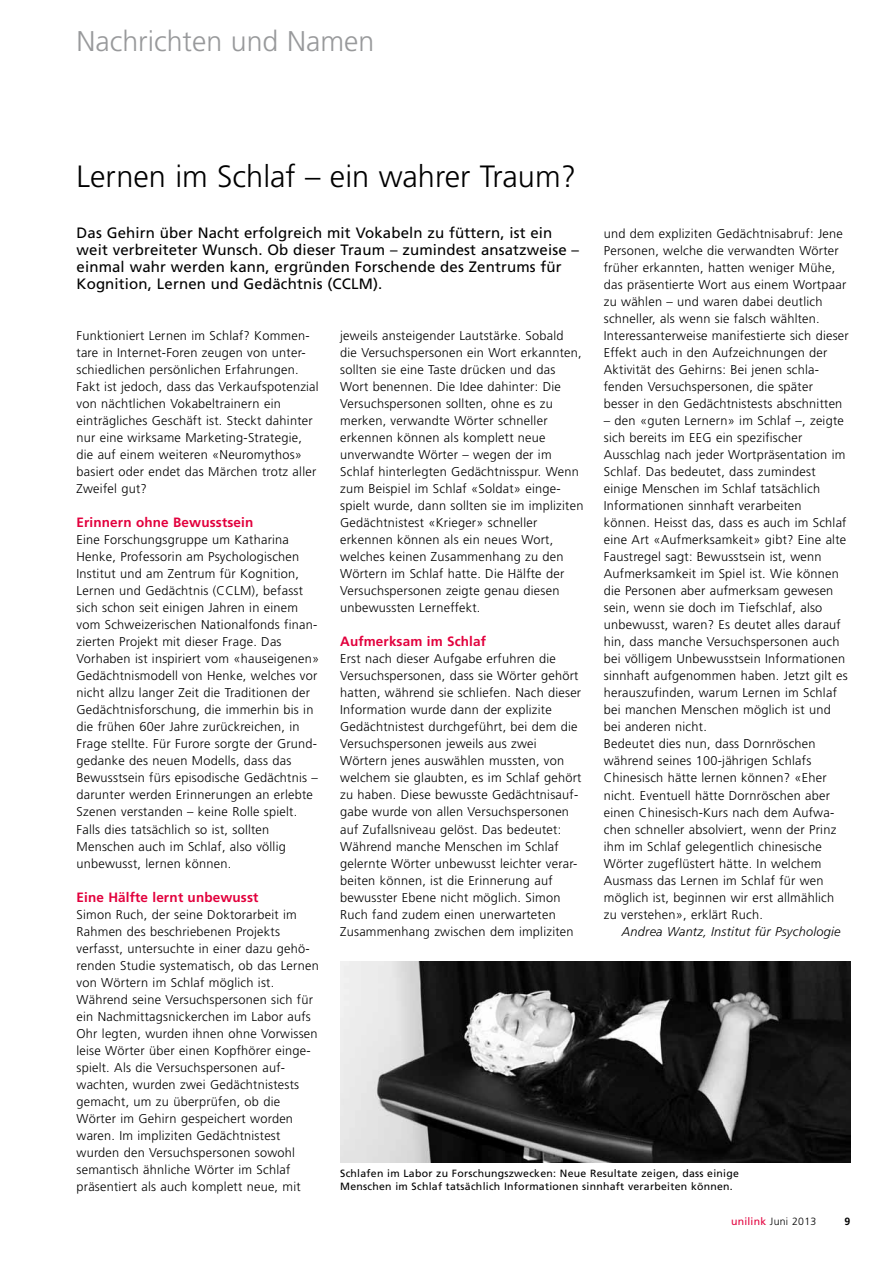
<style>
.page{position:relative;width:893px;height:1263px;background:#fff}
.page>*{position:absolute;margin:0;border:0;box-sizing:border-box;transform-origin:0 0}
.t1{font:300 30.75px "Frutiger";color:#000}
.t2{font:300 28.5px "Frutiger";color:#98999b}
.t3{font:15px/17px "Frutiger";letter-spacing:.01em;color:#000}
.t4{font:700 13.5px "Frutiger";letter-spacing:.01em;color:#e2003d}
.t5{font:300 12.75px/17px "Frutiger";letter-spacing:.02em;color:#000}
.t6{font:italic 300 12.75px "Frutiger";letter-spacing:.02em;color:#000}
.t7{font:10.5px/12.8px "Frutiger";letter-spacing:.025em;color:#000}
.t8{font:300 10.5px "Frutiger";letter-spacing:.03em;color:#000}
.t9{font:700 10.5px "Frutiger";color:#000}
.s1{font-weight:400;color:#e2003d}
</style>
<div class="page">
<img style="left:340px;top:962px;width:510px;height:200px">
<h2 class="t2" style="left:77px;top:25px;width:299px">Nachrichten und Namen</h2>
<h1 class="t1" style="left:77px;top:159px;width:501px">Lernen im Schlaf – ein wahrer Traum?</h1>
<p class="t3" style="left:77px;top:224px;width:504px">Das Gehirn über Nacht erfolgreich mit Vokabeln zu füttern, ist ein weit verbreiteter Wunsch. Ob dieser Traum – zumindest ansatzweise – einmal wahr werden kann, ergründen Forschende des Zentrums für Kognition, Lernen und Gedächtnis (CCLM).</p>
<p class="t5" style="left:604px;top:225px;width:246px">und dem expliziten Gedächtnisabruf: Jene Personen, welche die verwandten Wörter früher erkannten, hatten weniger Mühe, das präsentierte Wort aus einem Wortpaar zu wählen – und waren dabei deutlich schneller, als wenn sie falsch wählten.<br>Interessanterweise manifestierte sich dieser Effekt auch in den Aufzeichnungen der Aktivität des Gehirns: Bei jenen schla&shy;fenden Versuchspersonen, die später besser in den Gedächtnistests abschnitten</p>
<p class="t5" style="left:604px;top:413px;width:245px">– den «guten Lernern» im Schlaf –, zeigte sich bereits im EEG ein spezifischer Ausschlag nach jeder Wortpräsentation im Schlaf. Das bedeutet, dass zumindest einige Menschen im Schlaf tatsächlich Informationen sinnhaft verarbeiten können. Heisst das, dass es auch im Schlaf eine Art «Aufmerksamkeit» gibt? Eine alte Faustregel sagt: Bewusstsein ist, wenn Aufmerksamkeit im Spiel ist. Wie können die Personen aber aufmerksam gewesen sein, wenn sie doch im Tiefschlaf, also unbewusst, waren? Es deutet alles darauf hin, dass manche Versuchspersonen auch bei völligem Unbewusstsein Informationen sinnhaft aufgenommen haben. Jetzt gilt es herauszufinden, warum Lernen im Schlaf bei manchen Menschen möglich ist und bei anderen nicht.<br>Bedeutet dies nun, dass Dornröschen während seines 100-jährigen Schlafs Chinesisch hätte lernen können? «Eher nicht. Eventuell hätte Dornröschen aber einen Chinesisch-Kurs nach dem Aufwa&shy;chen schneller absolviert, wenn der Prinz ihm im Schlaf gelegentlich chinesische Wörter zugeflüstert hätte. In welchem Ausmass das Lernen im Schlaf für wen möglich ist, beginnen wir erst allmählich zu verstehen», erklärt Ruch.</p>
<p class="t6" style="left:622px;top:924px;width:220px">Andrea Wantz, Institut für Psychologie</p>
<p class="t5" style="left:77px;top:327px;width:244px">Funktioniert Lernen im Schlaf? Kommen&shy;tare in Internet-Foren zeugen von unter&shy;schiedlichen persönlichen Erfahrungen.<br>Fakt ist jedoch, dass das Verkaufspotenzial von nächtlichen Vokabeltrainern ein einträgliches Geschäft ist. Steckt dahinter nur eine wirksame Marketing-Strategie, die auf einem weiteren «Neuromythos» basiert oder endet das Märchen trotz aller Zweifel gut?</p>
<p class="t4" style="left:77px;top:515px;width:178px">Erinnern ohne Bewusstsein</p>
<p class="t5" style="left:77px;top:532px;width:244px">Eine Forschungsgruppe um Katharina Henke, Professorin am Psychologischen Institut und am Zentrum für Kognition, Lernen und Gedächtnis (CCLM), befasst sich schon seit einigen Jahren in einem vom Schweizerischen Nationalfonds finan&shy;zierten Projekt mit dieser Frage. Das Vorhaben ist inspiriert vom «hauseigenen» Gedächtnismodell von Henke, welches vor nicht allzu langer Zeit die Traditionen der Gedächtnisforschung, die immerhin bis in die frühen 60er Jahre zurückreichen, in Frage stellte. Für Furore sorgte der Grund&shy;gedanke des neuen Modells, dass das Bewusstsein fürs episodische Gedächtnis – darunter werden Erinnerungen an erlebte Szenen verstanden – keine Rolle spielt.<br>Falls dies tatsächlich so ist, sollten Menschen auch im Schlaf, also völlig unbewusst, lernen können.</p>
<p class="t4" style="left:77px;top:889px;width:183px">Eine Hälfte lernt unbewusst</p>
<p class="t5" style="left:77px;top:906px;width:244px">Simon Ruch, der seine Doktorarbeit im Rahmen des beschriebenen Projekts verfasst, untersuchte in einer dazu gehö&shy;renden Studie systematisch, ob das Lernen von Wörtern im Schlaf möglich ist.<br>Während seine Versuchspersonen sich für ein Nachmittagsnickerchen im Labor aufs Ohr legten, wurden ihnen ohne Vorwissen leise Wörter über einen Kopfhörer einge&shy;spielt. Als die Versuchspersonen auf&shy;wachten, wurden zwei Gedächtnistests gemacht, um zu überprüfen, ob die Wörter im Gehirn gespeichert worden waren. Im impliziten Gedächtnistest wurden den Versuchspersonen sowohl semantisch ähnliche Wörter im Schlaf präsentiert als auch komplett neue, mit</p>
<p class="t5" style="left:340px;top:327px;width:245px">jeweils ansteigender Lautstärke. Sobald die Versuchspersonen ein Wort erkannten, sollten sie eine Taste drücken und das Wort benennen. Die Idee dahinter: Die Versuchspersonen sollten, ohne es zu merken, verwandte Wörter schneller erkennen können als komplett neue unverwandte Wörter – wegen der im Schlaf hinterlegten Gedächtnisspur. Wenn zum Beispiel im Schlaf «Soldat» einge&shy;spielt wurde, dann sollten sie im impliziten Gedächtnistest «Krieger» schneller erkennen können als ein neues Wort, welches keinen Zusammenhang zu den Wörtern im Schlaf hatte. Die Hälfte der Versuchspersonen zeigte genau diesen unbewussten Lerneffekt.</p>
<p class="t4" style="left:340px;top:634px;width:147px">Aufmerksam im Schlaf</p>
<p class="t5" style="left:340px;top:651px;width:243px">Erst nach dieser Aufgabe erfuhren die Versuchspersonen, dass sie Wörter gehört hatten, während sie schliefen. Nach dieser Information wurde dann der explizite Gedächtnistest durchgeführt, bei dem die Versuchspersonen jeweils aus zwei Wörtern jenes auswählen mussten, von welchem sie glaubten, es im Schlaf gehört zu haben. Diese bewusste Gedächtnisauf&shy;gabe wurde von allen Versuchspersonen auf Zufallsniveau gelöst. Das bedeutet:<br>Während manche Menschen im Schlaf gelernte Wörter unbewusst leichter verar&shy;beiten können, ist die Erinnerung auf bewusster Ebene nicht möglich. Simon Ruch fand zudem einen unerwarteten Zusammenhang zwischen dem impliziten</p>
<p class="t7" style="left:340px;top:1167px;width:400px">Schlafen im Labor zu Forschungszwecken: Neue Resultate zeigen, dass einige<br>Menschen im Schlaf tatsächlich Informationen sinnhaft verarbeiten können.</p>
<p class="t8" style="left:731px;top:1215px;width:87px"><span class="s1">unilink</span> Juni 2013</p>
<p class="t9" style="left:845px;top:1215px;width:7px">9</p>
</div>
